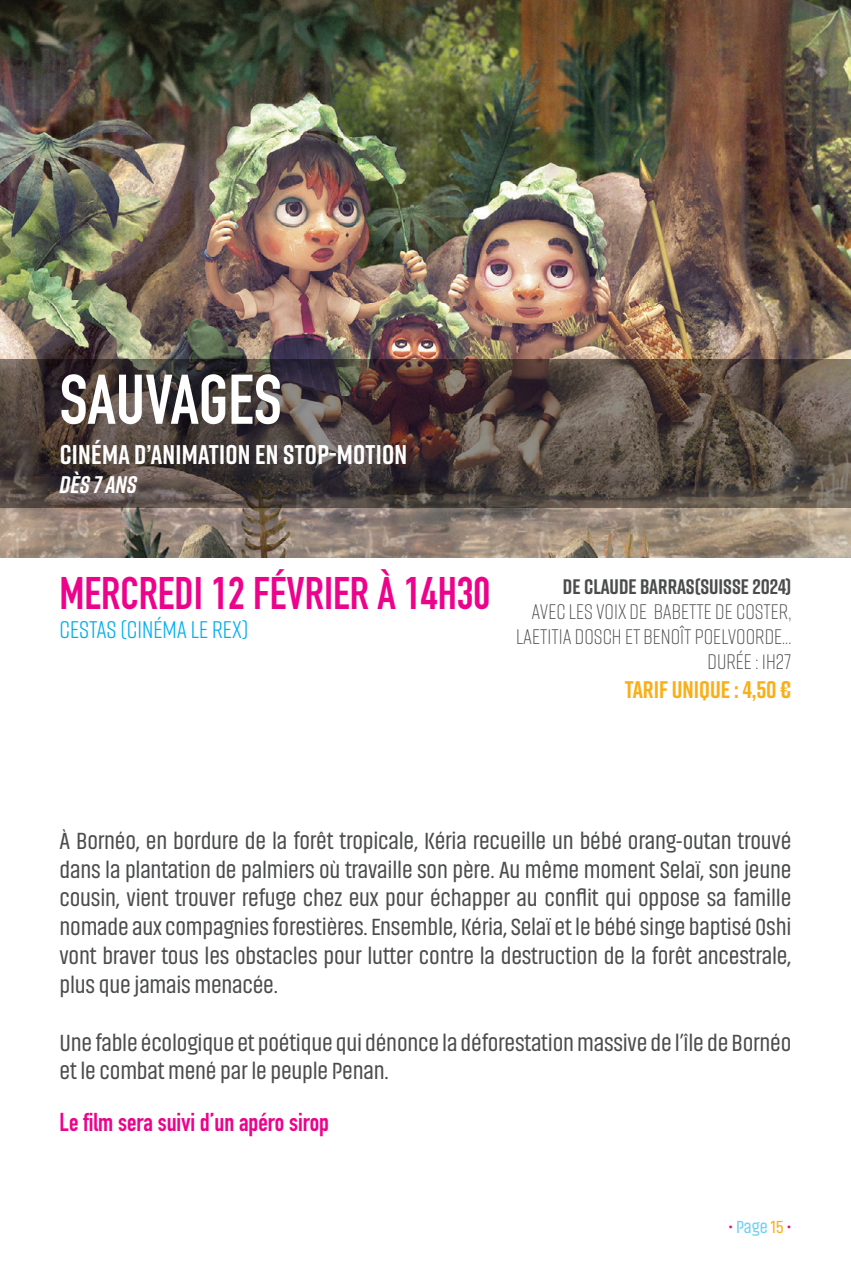
<style>
.page{position:relative;width:851px;height:1276px;background:#fff}
.page>*{position:absolute;margin:0;border:0;box-sizing:border-box;transform-origin:0 0}
.t1{font:700 69px "DIN Condensed";color:#fff}
.t2{font:700 45px "DIN Condensed";color:#ed028c}
.t3{font:700 27px "Rift";letter-spacing:.01em;color:#fff}
.t4{font:700 25.5px "DIN Condensed";color:#ed028c}
.t5{font:24px/28.8px "Akhand";letter-spacing:-.01em;color:#4b4c4d;text-align:justify}
.t6{font:24px "Rift";color:#00aeef}
.t7{font:700 24px "Rift";color:#faaf18}
.t8{font:italic 700 24px "Rift";color:#fff}
.t9{font:300 21px "Rift";color:#4b4c4d}
.t10{font:700 21px "Rift";color:#4b4c4d}
.t11{font:18px "Akhand";color:#6bcff6}
.s1{color:#ed028c}
.s2{color:#faaf18}
</style>
<div class="page">
<img style="left:0;top:0;width:850px;height:557px">
<svg style="left:0;top:359px;width:850px;height:149px;background:#524640"></svg>
<p class="t1" style="left:60px;top:353px;width:224px">SAUVAGES</p>
<p class="t3" style="left:60px;top:435px;width:349px">CINÉMA D’ANIMATION EN STOP-MOTION</p>
<p class="t8" style="left:60px;top:467px;width:79px">DÈS 7 ANS</p>
<p class="t2" style="left:60px;top:563px;width:432px">MERCREDI 12 FÉVRIER À 14H30</p>
<p class="t6" style="left:60px;top:613px;width:190px">CESTAS (CINÉMA LE REX)</p>
<p class="t10" style="left:563px;top:571px;width:230px">DE CLAUDE BARRAS(SUISSE 2024)</p>
<p class="t9" style="left:531px;top:597px;width:261px">AVEC LES VOIX DE BABETTE DE COSTER,</p>
<p class="t9" style="left:516px;top:622px;width:277px">LAETITIA DOSCH ET BENOÎT POELVOORDE...</p>
<p class="t9" style="left:707px;top:647px;width:85px">DURÉE : 1H27</p>
<p class="t7" style="left:625px;top:672px;width:168px">TARIF UNIQUE : 4,50 €</p>
<p class="t5" style="left:60px;top:826px;width:733px">À Bornéo, en bordure de la forêt tropicale, Kéria recueille un bébé orang-outan trouvé dans la plantation de palmiers où travaille son père. Au même moment Selaï, son jeune cousin, vient trouver refuge chez eux pour échapper au conflit qui oppose sa famille nomade aux compagnies forestières. Ensemble, Kéria, Selaï et le bébé singe baptisé Oshi vont braver tous les obstacles pour lutter contre la destruction de la forêt ancestrale, plus que jamais menacée.</p>
<p class="t5" style="left:60px;top:1028px;width:733px">Une fable écologique et poétique qui dénonce la déforestation massive de l’île de Bornéo et le combat mené par le peuple Penan.</p>
<p class="t4" style="left:60px;top:1105px;width:271px">Le film sera suivi d’un apéro sirop</p>
<p class="t11" style="left:728px;top:1217px;width:65px"><span class="s1">•</span> Page <span class="s2">15</span> <span class="s1">•</span></p>
</div>
